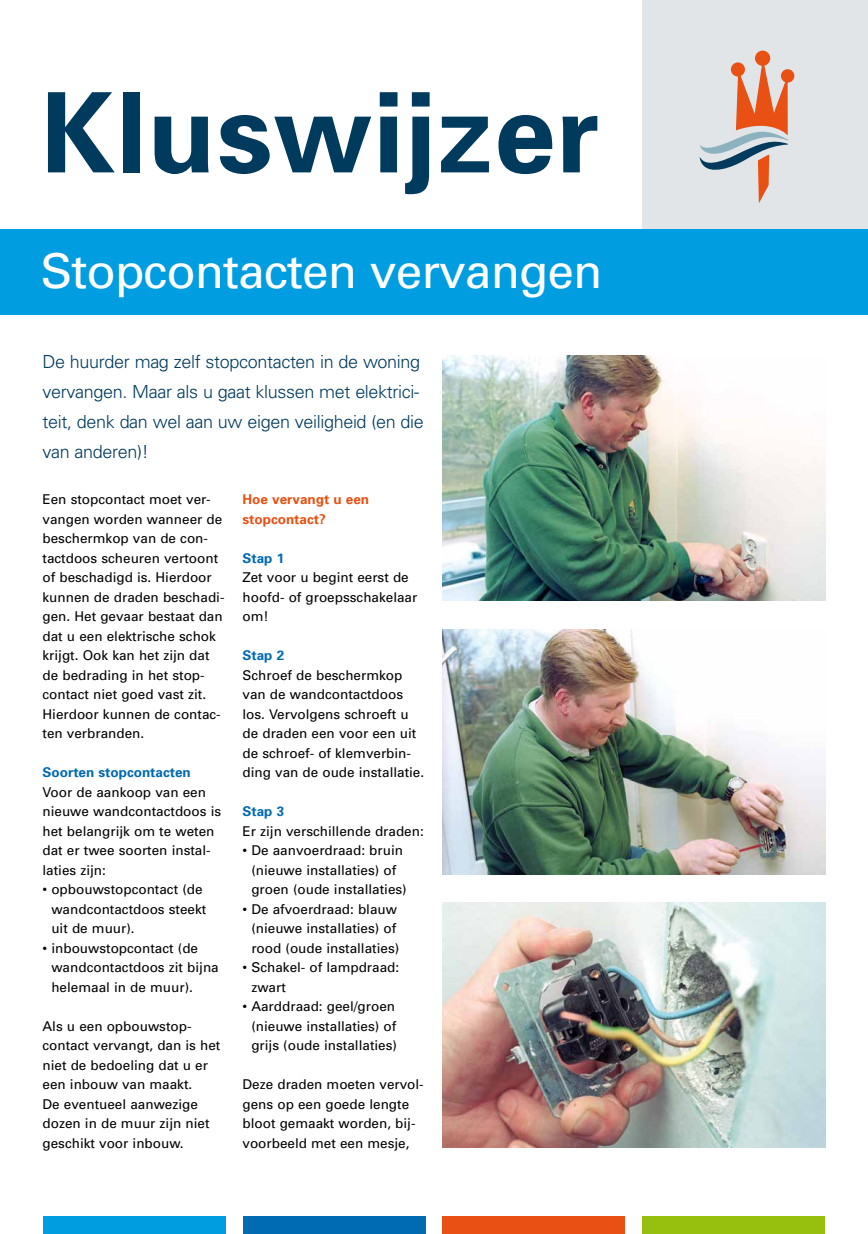
<style>
.page{position:relative;width:868px;height:1234px;background:#fff}
.page>*{position:absolute;margin:0;border:0;box-sizing:border-box;transform-origin:0 0}
.t1{font:700 111px "Univers";letter-spacing:.01em;color:#003a5d}
.t2{font:48px "Univers";letter-spacing:-.02em;color:#fff}
.t3{font:300 18px/30px "Univers";letter-spacing:-.02em;color:#003a5d}
.t4{font:13.5px/19.5px "Univers";color:#000}
.t5{font:700 13.5px "Univers";color:#006ab3}
.t6{font:700 13.5px/19.5px "Univers";color:#e85113}
</style>
<div class="page">
<div style="left:642px;top:0;width:225px;height:242px;background:#e2e5e7"></div>
<div style="left:0;top:230px;width:867px;height:85px;background:#009ee0"></div>
<div style="left:43px;top:1216px;width:182px;height:17px;background:#009ee0"></div>
<img style="left:442px;top:356px;width:383px;height:244px">
<div style="left:242px;top:1216px;width:183px;height:17px;background:#006ab3"></div>
<div style="left:442px;top:1216px;width:183px;height:17px;background:#e85113"></div>
<div style="left:642px;top:1216px;width:183px;height:17px;background:#97bf0d"></div>
<div style="left:754px;top:51px;width:16px;height:15px;background:#e85113;border-radius:50%"></div>
<div style="left:780px;top:69px;width:14px;height:14px;background:#e85113;border-radius:50%"></div>
<svg style="left:699px;top:58px;width:89px;height:145px"></svg>
<img style="left:442px;top:629px;width:383px;height:245px">
<img style="left:442px;top:902px;width:383px;height:245px">
<h1 class="t1" style="left:40px;top:61px;width:560px">Kluswijzer</h1>
<h2 class="t2" style="left:40px;top:241px;width:563px">Stopcontacten vervangen</h2>
<h3 class="t3" style="left:43px;top:345px;width:383px">De huurder mag zelf stopcontacten in de woning vervangen. Maar als u gaat klussen met elektrici&shy;teit, denk dan wel aan uw eigen veiligheid (en die van anderen)!</h3>
<p class="t6" style="left:242px;top:489px;width:128px">Hoe vervangt u een stopcontact?</p>
<p class="t5" style="left:242px;top:549px;width:43px">Stap 1</p>
<p class="t4" style="left:242px;top:567px;width:176px">Zet voor u begint eerst de hoofd- of groepsschakelaar om!</p>
<p class="t5" style="left:242px;top:646px;width:43px">Stap 2</p>
<p class="t4" style="left:242px;top:664px;width:183px">Schroef de beschermkop van de wandcontactdoos los. Vervolgens schroeft u de draden een voor een uit de schroef- of klemverbin&shy;ding van de oude installatie.</p>
<p class="t5" style="left:242px;top:802px;width:43px">Stap 3</p>
<p class="t4" style="left:242px;top:820px;width:183px">Er zijn verschillende draden:</p>
<p class="t4" style="left:251px;top:840px;width:157px;text-indent:-9px">• De aanvoerdraad: bruin (nieuwe installaties) of groen (oude installaties)</p>
<p class="t4" style="left:251px;top:898px;width:149px;text-indent:-9px">• De afvoerdraad: blauw (nieuwe installaties) of rood (oude installaties)</p>
<p class="t4" style="left:251px;top:957px;width:149px;text-indent:-9px">• Schakel- of lampdraad: zwart</p>
<p class="t4" style="left:251px;top:996px;width:147px;text-indent:-9px">• Aarddraad: geel/groen (nieuwe installaties) of grijs (oude installaties)</p>
<p class="t4" style="left:242px;top:1074px;width:183px">Deze draden moeten vervol&shy;gens op een goede lengte bloot gemaakt worden, bij&shy;voorbeeld met een mesje,</p>
<p class="t4" style="left:43px;top:489px;width:183px">Een stopcontact moet ver&shy;vangen worden wanneer de beschermkop van de con&shy;tactdoos scheuren vertoont of beschadigd is. Hierdoor kunnen de draden beschadi&shy;gen. Het gevaar bestaat dan dat u een elektrische schok krijgt. Ook kan het zijn dat de bedrading in het stop&shy;contact niet goed vast zit.<br>Hierdoor kunnen de contac&shy;ten verbranden.</p>
<p class="t5" style="left:43px;top:763px;width:150px">Soorten stopcontacten</p>
<p class="t4" style="left:43px;top:781px;width:180px">Voor de aankoop van een nieuwe wandcontactdoos is het belangrijk om te weten dat er twee soorten instal&shy;laties zijn:</p>
<p class="t4" style="left:51px;top:879px;width:156px;text-indent:-9px">• opbouwstopcontact (de wandcontactdoos steekt uit de muur).</p>
<p class="t4" style="left:51px;top:937px;width:169px;text-indent:-9px">• inbouwstopcontact (de wandcontactdoos zit bijna helemaal in de muur).</p>
<p class="t4" style="left:43px;top:1015px;width:179px">Als u een opbouwstop&shy;contact vervangt, dan is het niet de bedoeling dat u er een inbouw van maakt.<br>De eventueel aanwezige dozen in de muur zijn niet geschikt voor inbouw.</p>
</div>
